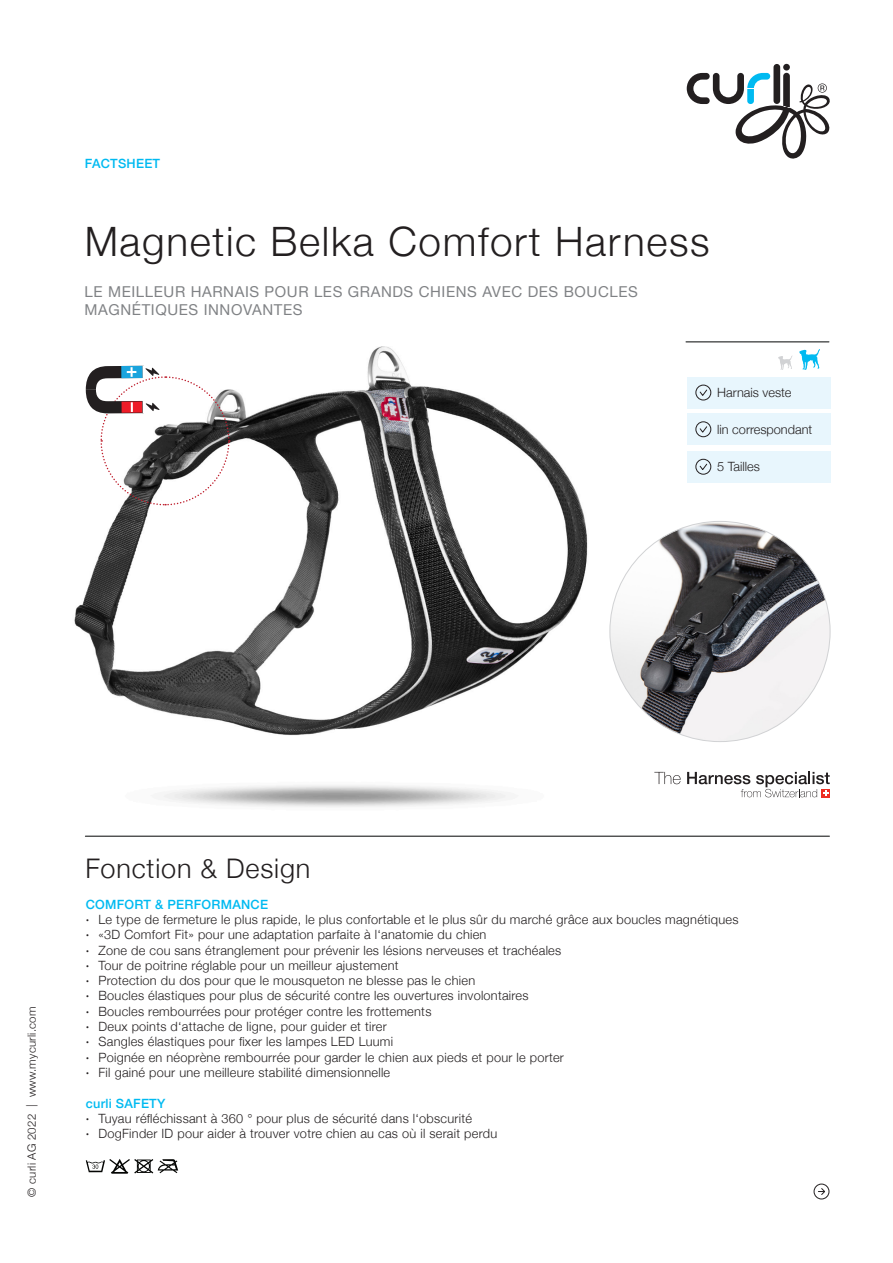
<style>
.page{position:relative;width:893px;height:1263px;background:#fff}
.page>*{position:absolute;margin:0;border:0;box-sizing:border-box;transform-origin:0 0}
.Function___Design_Titel_Thin_18pt{font:300 40.5px "Helvetica Neue";letter-spacing:.04em;color:#231f20}
.Function___Design_Titel_Thin_18pt-2{font:300 27px "Helvetica Neue";letter-spacing:.03em;color:#231f20}
.Function___Design_Titel_Thin_18pt-3{font:15px/18px "Helvetica Neue";letter-spacing:.04em;color:#808285}
.t1{font:300 12.75px "Helvetica Neue";letter-spacing:.02em;color:#231f20}
.Function___Design_Titel_Thin_18pt-4{font:500 12.75px "Helvetica Neue";letter-spacing:.02em;color:#00baf1}
.t2{font:300 12.75px "Helvetica Neue";color:#231f20}
.Function___Design_Titel_Thin_18pt-5{font:300 11.4px "Helvetica Neue";letter-spacing:.02em;color:#231f20}
.s1{font-weight:500}
</style>
<div class="page">
<hr style="left:85px;top:836px;width:744px;height:1px;background:#030505">
<div style="left:814px;top:1184px;width:15px;height:15px;border:1px solid #231f20;border-radius:50%"></div>
<svg style="left:818px;top:1188px;width:7px;height:7px"></svg>
<svg style="left:687px;top:64px;width:143px;height:95px"></svg>
<div style="left:687px;top:377px;width:143px;height:31px;background:#e8f6fd"></div>
<div style="left:696px;top:385px;width:15px;height:15px;border:1px solid #231f20;border-radius:50%"></div>
<svg style="left:700px;top:389px;width:7px;height:7px"></svg>
<div style="left:687px;top:451px;width:143px;height:32px;background:#e8f6fd"></div>
<div style="left:696px;top:459px;width:15px;height:15px;border:1px solid #231f20;border-radius:50%"></div>
<svg style="left:700px;top:464px;width:7px;height:6px"></svg>
<div style="left:687px;top:413px;width:143px;height:32px;background:#e8f6fd"></div>
<div style="left:696px;top:422px;width:15px;height:15px;border:1px solid #231f20;border-radius:50%"></div>
<svg style="left:700px;top:426px;width:7px;height:7px"></svg>
<hr style="left:686px;top:342px;width:143px;height:1px;background:#030505">
<svg style="left:654px;top:772px;width:27px;height:12px"></svg>
<svg style="left:687px;top:772px;width:143px;height:25px"></svg>
<svg style="left:778px;top:356px;width:14px;height:14px"></svg>
<svg style="left:799px;top:349px;width:21px;height:21px"></svg>
<img style="left:74px;top:346px;width:514px;height:461px">
<img style="left:610px;top:521px;width:220px;height:221px;border-radius:110px">
<svg style="left:86px;top:1159px;width:92px;height:15px"></svg>
<svg style="left:86px;top:366px;width:144px;height:140px"></svg>
<p class="Function___Design_Titel_Thin_18pt-4" style="left:85px;top:153px;width:77px">FACTSHEET</p>
<p class="Function___Design_Titel_Thin_18pt" style="left:85px;top:209px;width:626px">Magnetic Belka Comfort Harness</p>
<p class="Function___Design_Titel_Thin_18pt-3" style="left:85px;top:283px;width:555px">LE MEILLEUR HARNAIS POUR LES GRANDS CHIENS AVEC DES BOUCLES<br>MAGNÉTIQUES INNOVANTES</p>
<p class="t2" style="left:717px;top:382px;width:76px">Harnais veste</p>
<p class="t2" style="left:717px;top:419px;width:97px">lin correspondant</p>
<p class="t2" style="left:717px;top:456px;width:44px">5 Tailles</p>
<p class="Function___Design_Titel_Thin_18pt-5" style="left:23px;top:1197px;width:191px;rotate:-90deg">© curli AG 2022 | www.mycurli.com</p>
<p class="Function___Design_Titel_Thin_18pt-2" style="left:85px;top:846px;width:226px">Fonction &amp; Design</p>
<p class="Function___Design_Titel_Thin_18pt-4" style="left:86px;top:894px;width:184px">COMFORT &amp; PERFORMANCE</p>
<p class="t1" style="left:86px;top:909px;width:654px"><span class="s1">∙</span> Le type de fermeture le plus rapide, le plus confortable et le plus sûr du marché grâce aux boucles magnétiques</p>
<p class="t1" style="left:86px;top:924px;width:402px"><span class="s1">∙</span> «3D Comfort Fit» pour une adaptation parfaite à l‘anatomie du chien</p>
<p class="t1" style="left:86px;top:940px;width:477px"><span class="s1">∙</span> Zone de cou sans étranglement pour prévenir les lésions nerveuses et trachéales</p>
<p class="t1" style="left:86px;top:955px;width:314px"><span class="s1">∙</span> Tour de poitrine réglable pour un meilleur ajustement</p>
<p class="t1" style="left:86px;top:970px;width:391px"><span class="s1">∙</span> Protection du dos pour que le mousqueton ne blesse pas le chien</p>
<p class="t1" style="left:86px;top:986px;width:444px"><span class="s1">∙</span> Boucles élastiques pour plus de sécurité contre les ouvertures involontaires</p>
<p class="t1" style="left:86px;top:1001px;width:347px"><span class="s1">∙</span> Boucles rembourrées pour protéger contre les frottements</p>
<p class="t1" style="left:86px;top:1016px;width:302px"><span class="s1">∙</span> Deux points d‘attache de ligne, pour guider et tirer</p>
<p class="t1" style="left:86px;top:1031px;width:309px"><span class="s1">∙</span> Sangles élastiques pour fixer les lampes LED Luumi</p>
<p class="t1" style="left:86px;top:1047px;width:480px"><span class="s1">∙</span> Poignée en néoprène rembourrée pour garder le chien aux pieds et pour le porter</p>
<p class="t1" style="left:86px;top:1062px;width:306px"><span class="s1">∙</span> Fil gainé pour une meilleure stabilité dimensionnelle</p>
<p class="Function___Design_Titel_Thin_18pt-4" style="left:86px;top:1093px;width:81px">curli SAFETY</p>
<p class="t1" style="left:86px;top:1108px;width:388px"><span class="s1">∙</span> Tuyau réfléchissant à 360 ° pour plus de sécurité dans l‘obscurité</p>
<p class="t1" style="left:86px;top:1123px;width:413px"><span class="s1">∙</span> DogFinder ID pour aider à trouver votre chien au cas où il serait perdu</p>
</div>
